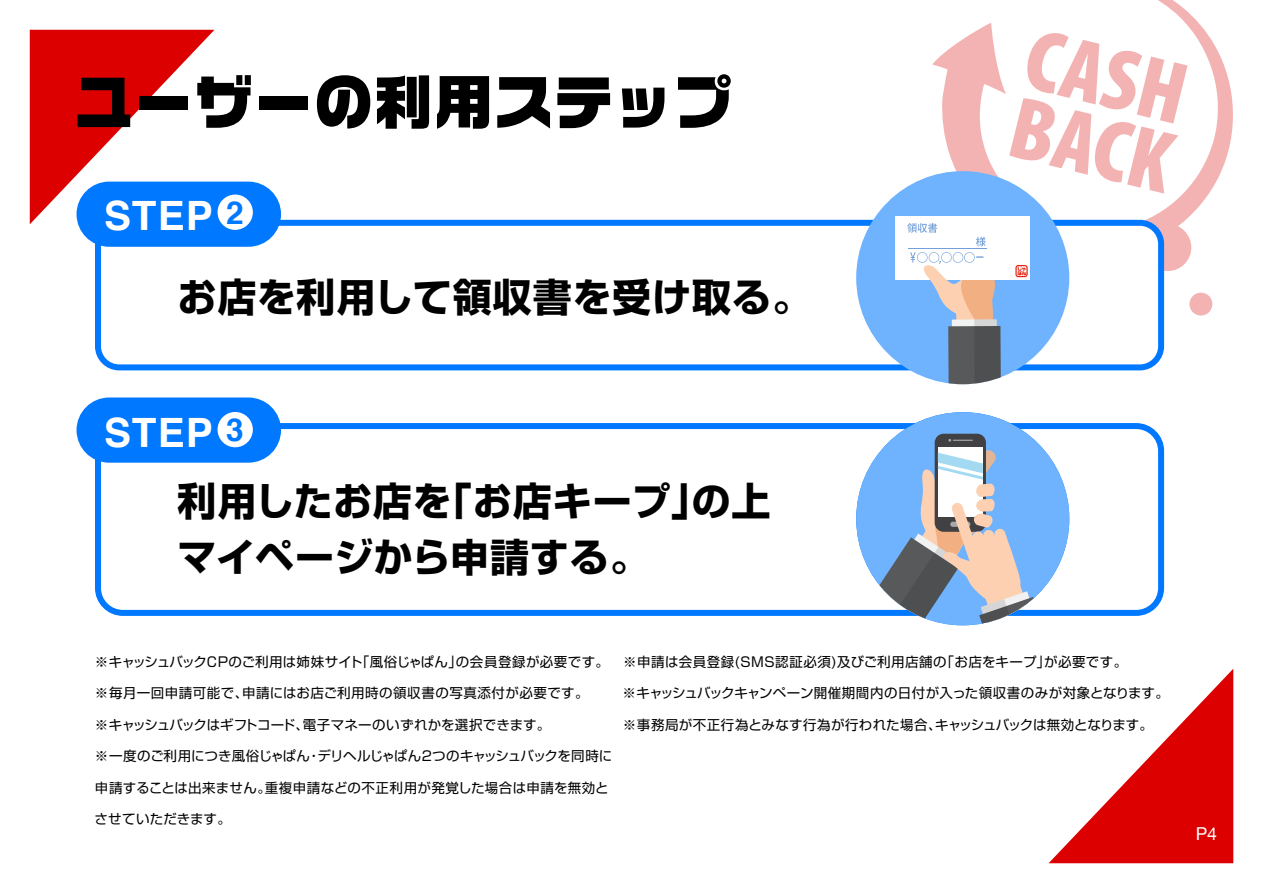
<style>
.page{position:relative;width:1263px;height:893px;background:#fff}
.page>*{position:absolute;margin:0;border:0;box-sizing:border-box;transform-origin:0 0}
.t1{font:60px "VD Logo G Ultra P";color:#000}
.t2{font:700 40.5px "Helvetica";letter-spacing:.025em;color:#fff}
.t3{font:700 39px/55.5px "Shin Go Pro";letter-spacing:.025em;color:#000}
.t4{font:17.85px "Helvetica Neue";color:#fff}
.t5{font:13.5px "Shin Go Pro";letter-spacing:.02em;color:#000}
.t6{font:13.5px "Shin Go Pro";letter-spacing:-.025em;color:#000}
.t7{font:13.5px "Shin Go Pro";letter-spacing:.04em;color:#000}
.s1{font-size:31.5px;color:#0078ff}
</style>
<div class="page">
<svg style="left:1164px;top:258px;width:49px;height:57px"></svg>
<svg style="left:932px;top:0;width:301px;height:258px"></svg>
<svg style="left:30px;top:30px;width:184px;height:194px"></svg>
<div style="left:98px;top:223px;width:1063px;height:144px;background:#fff;border-radius:21px"></div>
<div style="left:95px;top:220px;width:1069px;height:150px;border:6px solid #0078ff;border-radius:21px"></div>
<div style="left:77px;top:182px;width:204px;height:65px;background:#0078ff;border-radius:33px"></div>
<div style="left:218px;top:195px;width:35px;height:35px;background:#fff;border-radius:50%"></div>
<div style="left:95px;top:423px;width:1069px;height:193px;border:6px solid #0078ff;border-radius:25px"></div>
<div style="left:77px;top:397px;width:204px;height:66px;background:#0078ff;border-radius:33px"></div>
<div style="left:218px;top:412px;width:35px;height:35px;background:#fff;border-radius:50%"></div>
<div style="left:856px;top:171px;width:213px;height:213px;background:#6fb3ff;border-radius:50%"></div>
<div style="left:895px;top:216px;width:135px;height:63px;background:#fff"></div>
<svg style="left:1015px;top:265px;width:13px;height:12px"></svg>
<svg style="left:907px;top:223px;width:96px;height:161px"></svg>
<div style="left:856px;top:412px;width:213px;height:213px;background:#6fb3ff;border-radius:50%"></div>
<div style="left:935px;top:434px;width:51px;height:98px;background:#414042;border-radius:9px"></div>
<svg style="left:865px;top:439px;width:195px;height:186px"></svg>
<svg style="left:1049px;top:669px;width:184px;height:194px"></svg>
<h1 class="t1" style="left:74px;top:72px;width:661px">ユーザーの利用ステップ</h1>
<h2 class="t2" style="left:104px;top:183px;width:141px">STEP <span class="s1">2</span></h2>
<h3 class="t3" style="left:177px;top:265px;width:635px">お店を利用して領収書を受け取る。</h3>
<h2 class="t2" style="left:104px;top:400px;width:141px">STEP <span class="s1">3</span></h2>
<h3 class="t3" style="left:177px;top:470px;width:595px">利用したお店を「お店キープ」の上マイページから申請する。</h3>
<p class="t5" style="left:95px;top:650px;width:1034px">※キャッシュバックCPのご利用は姉妹サイト「風俗じゃぱん」の会員登録が必要です。 ※申請は会員登録(SMS認証必須)及びご利用店舗の「お店をキープ」が必要です。</p>
<p class="t7" style="left:95px;top:682px;width:495px">※毎月一回申請可能で、申請にはお店ご利用時の領収書の写真添付が必要です。</p>
<p class="t5" style="left:623px;top:682px;width:548px">※キャッシュバックキャンペーン開催期間内の日付が入った領収書のみが対象となります。</p>
<p class="t5" style="left:95px;top:713px;width:457px">※キャッシュバックはギフトコード、電子マネーのいずれかを選択できます。</p>
<p class="t5" style="left:623px;top:713px;width:532px">※事務局が不正行為とみなす行為が行われた場合、キャッシュバックは無効となります。</p>
<p class="t6" style="left:95px;top:745px;width:519px">※一度のご利用につき風俗じゃぱん・デリヘルじゃぱん２つのキャッシュバックを同時に</p>
<p class="t5" style="left:95px;top:776px;width:515px">申請することは出来ません。重複申請などの不正利用が発覚した場合は申請を無効と</p>
<p class="t5" style="left:95px;top:808px;width:159px">させていただきます。　　</p>
<h3 class="t4" style="left:1196px;top:820px;width:23px">P4</h3>
</div>
